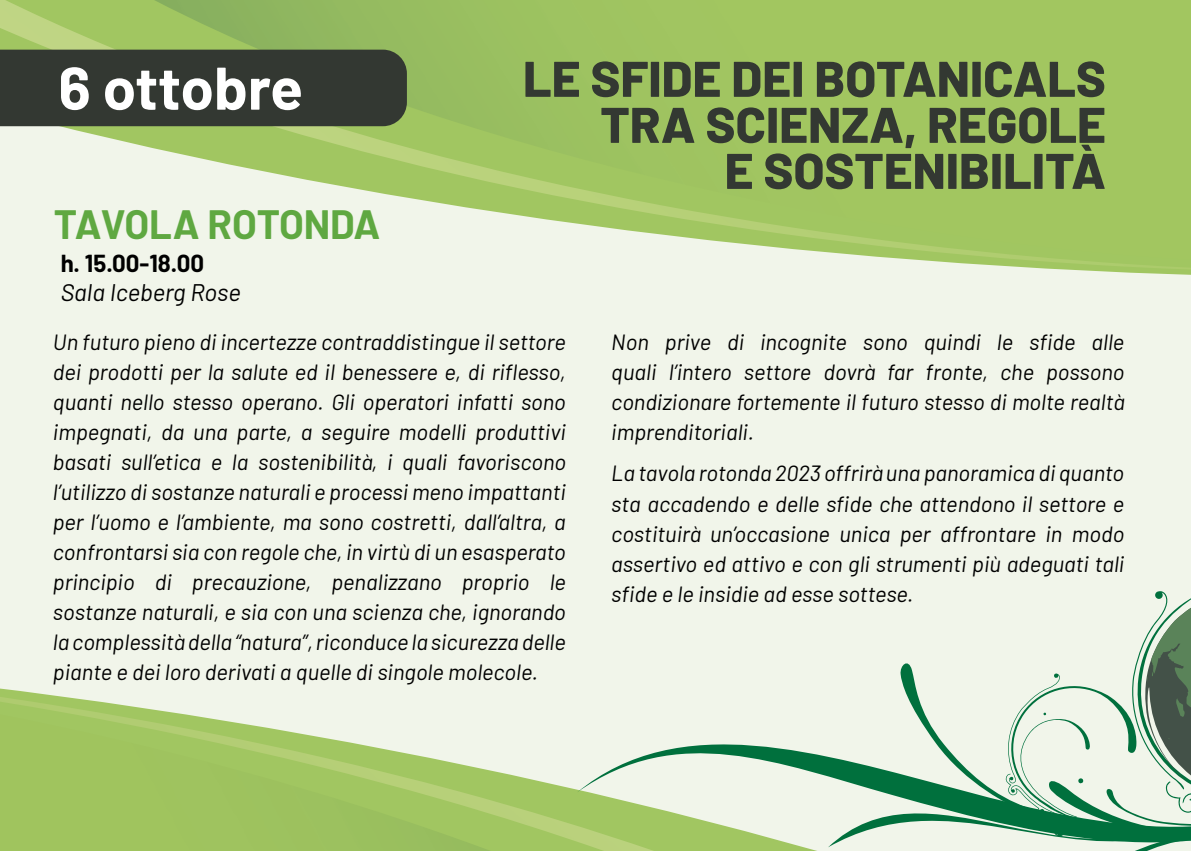
<style>
.page{position:relative;width:1191px;height:851px;background:#fff}
.page>*{position:absolute;margin:0;border:0;box-sizing:border-box;transform-origin:0 0}
.t1{font:700 60px "Barlow";letter-spacing:-.005em;color:#fff}
.t2{font:800 50px/46px "Barlow";color:#333832;text-align:right}
.t3{font:700 40px "Barlow";letter-spacing:-.01em;color:#5fa841}
.t4{font:italic 24px "Barlow";color:#000}
.t5{font:700 24px "Barlow";color:#000}
.t6{font:italic 22px/30px "Barlow";color:#000;text-align:justify}
</style>
<div class="page">
<div style="left:0;top:0;width:1191px;height:850px;background:#f1f5ea"></div>
<img style="left:0;top:696px;width:577px;height:154px">
<img style="left:0;top:0;width:1191px;height:269px">
<svg style="left:577px;top:744px;width:251px;height:106px"></svg>
<svg style="left:828px;top:591px;width:363px;height:259px"></svg>
<div style="left:0;top:50px;width:407px;height:76px;background:#333832"></div>
<h1 class="t1" style="left:58px;top:44px;width:246px">6 ottobre</h1>
<h3 class="t3" style="left:54px;top:194px;width:328px">TAVOLA ROTONDA</h3>
<p class="t5" style="left:61px;top:246px;width:145px">h. 15.00-18.00</p>
<p class="t4" style="left:61px;top:275px;width:182px">Sala Iceberg Rose</p>
<h2 class="t2" style="left:523px;top:52px;width:584px">LE SFIDE DEI BOTANICALS<br>TRA SCIENZA, REGOLE<br>E SOSTENIBILITÀ</h2>
<p class="t6" style="left:53px;top:325px;width:514px">Un futuro pieno di incertezze contraddistingue il settore dei prodotti per la salute ed il benessere e, di riflesso, quanti nello stesso operano. Gli operatori infatti sono impegnati, da una parte, a seguire modelli produttivi basati sull’etica e la sostenibilità, i quali favoriscono l’utilizzo di sostanze naturali e processi meno impattanti per l’uomo e l’ambiente, ma sono costretti, dall’altra, a confrontarsi sia con regole che, in virtù di un esasperato principio di precauzione, penalizzano proprio le sostanze naturali, e sia con una scienza che, ignorando la complessità della “natura”, riconduce la sicurezza delle piante e dei loro derivati a quelle di singole molecole.</p>
<p class="t6" style="left:611px;top:325px;width:514px">Non prive di incognite sono quindi le sfide alle quali l’intero settore dovrà far fronte, che possono condizionare fortemente il futuro stesso di molte realtà imprenditoriali.</p>
<p class="t6" style="left:611px;top:457px;width:514px">La tavola rotonda 2023 offrirà una panoramica di quanto sta accadendo e delle sfide che attendono il settore e costituirà un’occasione unica per affrontare in modo assertivo ed attivo e con gli strumenti più adeguati tali sfide e le insidie ad esse sottese.</p>
</div>
